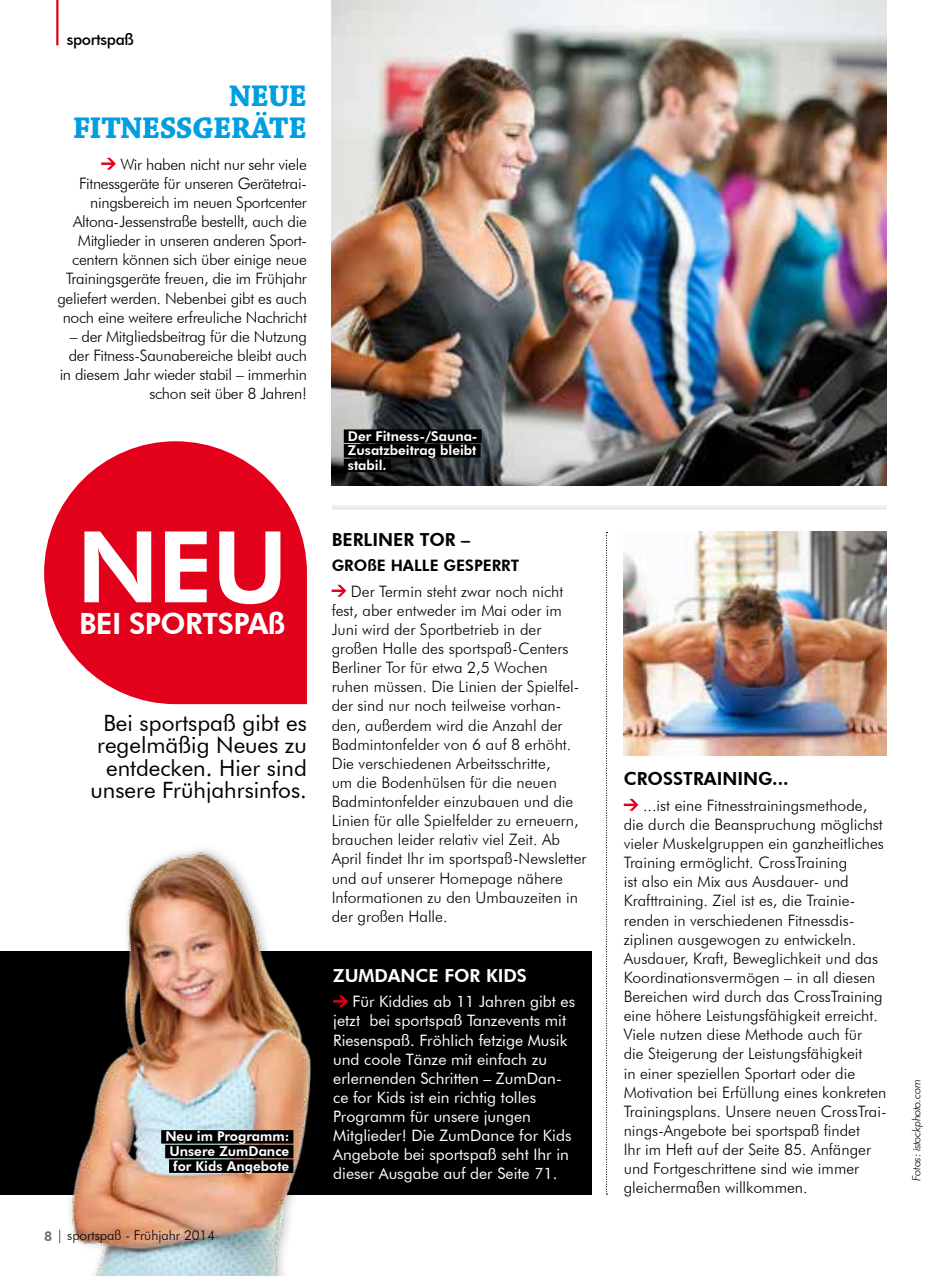
<style>
.page{position:relative;width:944px;height:1276px;background:#fff}
.page>*{position:absolute;margin:0;border:0;box-sizing:border-box;transform-origin:0 0}
.t1{font:800 99px "Futura BT";color:#fff}
.t2{font:700 31.5px/31.5px "Chaparral Pro";letter-spacing:-.02em;color:#009ee0;text-align:right}
.t3{font:800 29.25px "Futura BT";letter-spacing:-.02em;color:#fff}
.t4{font:22.5px/22.5px "Futura BT";color:#000;text-align:right}
.t5{font:800 18px "Futura BT";color:#000}
.t6{font:800 18px "Futura BT";color:#fff}
.t7{font:300 15.75px/19.1px "Futura BT";color:#000}
.t8{font:300 15.75px/19.1px "Futura BT";letter-spacing:-.02em;color:#000;text-align:right}
.t9{font:15.75px/19.1px "Futura BT";color:#fff}
.t10{font:800 15.75px "Futura BT";color:#000}
.t11{font:500 15.75px "Futura BT";letter-spacing:-.025em;color:#000}
.t12{font:800 13.5px/14.6px "Futura BT";color:#fff;text-align:justify}
.t13{font:300 13.5px "Futura BT";color:#000}
.t14{font:italic 300 11.25px "Futura BT";letter-spacing:-.025em;color:#000}
.s1{color:#000}
.s2{font-weight:800;color:#707172}
</style>
<div class="page">
<svg style="left:101px;top:158px;width:15px;height:12px"></svg>
<svg style="left:332px;top:585px;width:14px;height:12px"></svg>
<svg style="left:624px;top:799px;width:14px;height:12px"></svg>
<div style="left:0;top:952px;width:592px;height:243px;background:#000"></div>
<img style="left:332px;top:0;width:555px;height:486px">
<img style="left:624px;top:532px;width:263px;height:223px">
<div style="left:344px;top:429px;width:138px;height:14px;background:#000"></div>
<div style="left:344px;top:444px;width:137px;height:13px;background:#000"></div>
<div style="left:344px;top:459px;width:47px;height:13px;background:#000"></div>
<svg style="left:606px;top:532px;width:1px;height:662px"></svg>
<img style="left:69px;top:849px;width:301px;height:427px">
<svg style="left:44px;top:441px;width:263px;height:263px;fill:#e2001a"></svg>
<div style="left:161px;top:1130px;width:132px;height:13px;background:#000"></div>
<div style="left:165px;top:1144px;width:128px;height:14px;background:#000"></div>
<div style="left:169px;top:1159px;width:124px;height:14px;background:#000"></div>
<div style="left:332px;top:505px;width:555px;height:5px;background:#eceded"></div>
<hr style="left:56px;top:0;width:2px;height:45px;background:#e2001a">
<p class="t11" style="left:67px;top:30px;width:69px">sportspaß</p>
<h2 class="t2" style="left:73px;top:81px;width:236px">NEUE<br>FITNESSGERÄTE</h2>
<p class="t8" style="left:57px;top:154px;width:251px">Wir haben nicht nur sehr viele Fitnessgeräte für unseren Gerätetrai&shy;ningsbereich im neuen Sportcenter Altona-Jessenstraße bestellt, auch die Mitglieder in unseren anderen Sport&shy;centern können sich über einige neue Trainingsgeräte freuen, die im Frühjahr geliefert werden. Nebenbei gibt es auch noch eine weitere erfreuliche Nachricht</p>
<p class="t8" style="left:60px;top:326px;width:249px">– der Mitgliedsbeitrag für die N utzung der Fitness-Saunabereiche bleibt auch in diesem Jahr wieder stabil – immerhin schon seit über 8 Jahren!</p>
<p class="t12" style="left:348px;top:428px;width:131px">Der Fitness-/Sauna-Zusatzbeitrag bleibt stabil.</p>
<h1 class="t1" style="left:76px;top:507px;width:67px">NEU</h1>
<h3 class="t3" style="left:79px;top:605px;width:208px">BEI Sportspaß</h3>
<h3 class="t4" style="left:91px;top:711px;width:218px">Bei sportspaß gibt es regelmäßig Neues zu entdecken. H ier sind unsere Frühjahrsinfos.</h3>
<p class="t12" style="left:165px;top:1129px;width:130px">Neu im Programm:<span class="s1">.<br></span>U nsere ZumDance<span class="s1">. </span>for Kids Angebote<span class="s1">.</span></p>
<p class="t13" style="left:44px;top:1226px;width:172px"><span class="s2">8</span> | sportspaß - Frühjahr 2014</p>
<p class="t5" style="left:332px;top:528px;width:140px">Berliner Tor –</p>
<p class="t10" style="left:332px;top:556px;width:189px">große Halle gesperrt</p>
<p class="t7" style="left:332px;top:581px;width:257px;text-indent:19px">Der Termin steht zwar noch nicht fest, aber entweder im Mai oder im Juni wird der Sportbetrieb in der großen Halle des sportspaß-Centers Berliner Tor für etwa 2,5 Wochen ruhen müssen. Die Linien der Spielfel&shy;der sind nur noch teilweise vorhan&shy;den, außerdem wird die Anzahl der Badmintonfelder von 6 auf 8 erhöht.<br>Die verschiedenen Arbeitsschritte,<br>um die Bodenhülsen für die neuen Badmintonfelder einzubauen und die Linien für alle Spielfelder zu erneuern, brauchen leider relativ viel Zeit. Ab April findet I hr im sportspaß-Newsletter und auf unserer Homepage nähere<br>I nformationen zu den Umbauzeiten in der großen Halle.</p>
<p class="t6" style="left:333px;top:964px;width:195px">ZumDance for Kids</p>
<p class="t9" style="left:333px;top:992px;width:243px;text-indent:19px">Für Kiddies ab 11 Jahren gibt es jetzt bei sportspaß Tanzevents mit<br>Riesenspaß. Fröhlich fetzige Musik und coole Tänze mit einfach zu erlernenden Schritten – ZumDan&shy;ce for Kids ist ein richtig tolles<br>Programm für unsere jungen<br>Mitglieder! Die ZumDance for Kids<br>Angebote bei sportspaß seht I hr in dieser Ausgabe auf der Seite 71.</p>
<p class="t5" style="left:624px;top:768px;width:167px">CrossTraining...</p>
<p class="t7" style="left:624px;top:795px;width:264px;text-indent:19px">...ist eine Fitnesstrainingsmethode, die durch die Beanspruchung möglichst vieler Muskelgruppen ein ganzheitliches Training ermöglicht. CrossTraining<br>ist also ein Mix aus Ausdauer- und Krafttraining. Ziel ist es, die Trainie&shy;renden in verschiedenen Fitnessdis&shy;ziplinen ausgewogen zu entwickeln.<br>Ausdauer, Kraft, Beweglichkeit und das Koordinationsvermögen – in all diesen Bereichen wird durch das CrossTraining eine höhere Leistungsfähigkeit erreicht.<br>Viele nutzen diese Methode auch für<br>die Steigerung der Leistungsfähigkeit<br>in einer speziellen Sportart oder die Motivation bei E rfüllung eines konkreten Trainingsplans. Unsere neuen CrossTrai&shy;nings-Angebote bei sportspaß findet<br>I hr im Heft auf der Seite 85. Anfänger und Fortgeschrittene sind wie immer gleichermaßen willkommen.</p>
<p class="t14" style="left:910px;top:1180px;width:102px;rotate:-90deg">Fotos: istockphoto.com</p>
</div>
